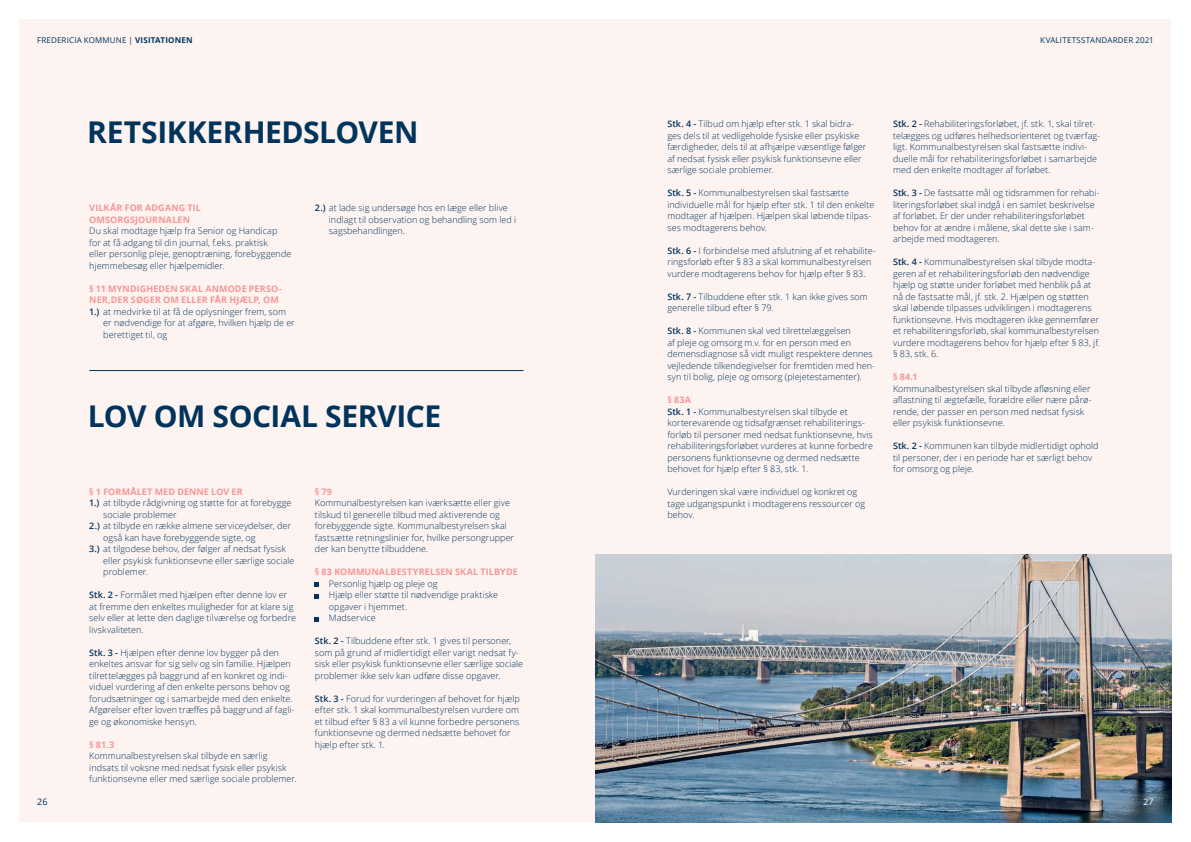
<style>
.page{position:relative;width:1191px;height:842px;background:#fff}
.page>*{position:absolute;margin:0;border:0;box-sizing:border-box;transform-origin:0 0}
.FK_rubrik{font:700 30px "Open Sans";letter-spacing:-.01em;color:#00345c}
.FK_brød{font:300 9px/11.5px "Open Sans";letter-spacing:.005em;color:#00345c}
.FK_mellemrubrik{font:700 9px/11.5px "Open Sans";letter-spacing:.015em;color:#f59795}
.FK_brød-2{font:700 9px "Open Sans";letter-spacing:.015em;color:#f59795}
.t1{font:9px "Open Sans";color:#00345c}
.t2{font:9px "Open Sans";color:#fff}
.t3{font:8px "Open Sans";letter-spacing:.02em;color:#00345c}
.s1{font-weight:700}
.s2{font-weight:600}
</style>
<div class="page">
<div style="left:20px;top:20px;width:1151px;height:802px;background:#fdf3f1"></div>
<img style="left:595px;top:555px;width:576px;height:267px">
<svg style="left:315px;top:583px;width:4px;height:4px"></svg>
<svg style="left:315px;top:594px;width:4px;height:4px"></svg>
<svg style="left:315px;top:617px;width:4px;height:4px"></svg>
<hr style="left:89px;top:370px;width:434px;height:1px;background:#00345c">
<p class="t3" style="left:37px;top:34px;width:157px">FREDERICIA KOMMUNE | <span class="s1">VISITATIONEN</span></p>
<p class="t3" style="left:1040px;top:34px;width:115px">KVALITETSSTANDARDER 2021</p>
<p class="t1" style="left:37px;top:796px;width:12px">26</p>
<p class="FK_rubrik" style="left:87px;top:111px;width:333px">RETSIKKERHEDSLOVEN</p>
<p class="FK_mellemrubrik" style="left:89px;top:202px;width:113px">VILKÅR FOR ADGANG TIL</p>
<p class="FK_mellemrubrik" style="left:89px;top:213px;width:102px">OMSORGSJOURNALEN</p>
<p class="FK_brød" style="left:89px;top:225px;width:190px">Du skal modtage hjælp fra Senior og Handicap</p>
<p class="FK_brød" style="left:89px;top:236px;width:180px">for at få adgang til din journal, f.eks. praktisk</p>
<p class="FK_brød" style="left:89px;top:248px;width:203px">eller personlig pleje, genoptræning, forebyggende</p>
<p class="FK_brød" style="left:89px;top:259px;width:137px">hjemmebesøg eller hjælpemidler.</p>
<p class="FK_mellemrubrik" style="left:89px;top:282px;width:194px">§ 11 MYNDIGHEDEN SKAL ANMODE PERSO-<br>NER,DER SØGER OM ELLER FÅR HJÆLP, OM</p>
<p class="FK_brød" style="left:103px;top:305px;width:193px;text-indent:-14px"><span class="s2">1.)</span> at medvirke til at få de oplysninger frem, som er nødvendige for at afgøre, hvilken hjælp de er berettiget til, og</p>
<p class="FK_brød" style="left:329px;top:202px;width:189px;text-indent:-14px"><span class="s2">2.)</span> at lade sig undersøge hos en læge eller blive indlagt til observation og behandling som led i sagsbehandlingen.</p>
<p class="FK_rubrik" style="left:88px;top:395px;width:355px">LOV OM SOCIAL SERVICE</p>
<p class="FK_brød-2" style="left:89px;top:485px;width:155px">§ 1 FORMÅLET MED DENNE LOV ER</p>
<p class="FK_brød" style="left:103px;top:497px;width:190px;text-indent:-14px"><span class="s2">1.)</span> at tilbyde rådgivning og støtte for at forebygge sociale problemer</p>
<p class="FK_brød" style="left:103px;top:520px;width:189px;text-indent:-14px"><span class="s2">2.)</span> at tilbyde en række almene serviceydelser, der også kan have forebyggende sigte, og</p>
<p class="FK_brød" style="left:103px;top:543px;width:193px;text-indent:-14px"><span class="s2">3.)</span> at tilgodese behov, der følger af nedsat fysisk eller psykisk funktionsevne eller særlige sociale problemer.</p>
<p class="FK_brød" style="left:89px;top:589px;width:208px"><span class="s2">Stk. 2 -</span> Formålet med hjælpen efter denne lov er at fremme den enkeltes muligheder for at klare sig selv eller at lette den daglige tilværelse og forbedre livskvaliteten.</p>
<p class="FK_brød" style="left:89px;top:646px;width:207px"><span class="s2">Stk. 3 -</span> Hjælpen efter denne lov bygger på den enkeltes ansvar for sig selv og sin familie. Hjælpen tilrettelægges på baggrund af en konkret og indi&shy;viduel vurdering af den enkelte persons behov og forudsætninger og i samarbejde med den enkelte.<br>Afgørelser efter loven træffes på baggrund af fagli&shy;ge og økonomiske hensyn.</p>
<p class="FK_brød-2" style="left:89px;top:738px;width:26px">§ 81.3</p>
<p class="FK_brød" style="left:89px;top:750px;width:209px">Kommunalbestyrelsen skal tilbyde en særlig indsats til voksne med nedsat fysisk eller psykisk funktionsevne eller med særlige sociale problemer.</p>
<p class="FK_brød-2" style="left:315px;top:485px;width:19px">§ 79</p>
<p class="FK_brød" style="left:315px;top:497px;width:201px">Kommunalbestyrelsen kan iværksætte eller give tilskud til generelle tilbud med aktiverende og forebyggende sigte. Kommunalbestyrelsen skal fastsætte retningslinier for, hvilke persongrupper der kan benytte tilbuddene.</p>
<p class="FK_brød-2" style="left:315px;top:565px;width:204px">§ 83 KOMMUNALBESTYRELSEN SKAL TILBYDE</p>
<p class="FK_brød" style="left:329px;top:577px;width:110px">Personlig hjælp og pleje og</p>
<p class="FK_brød" style="left:329px;top:589px;width:171px">Hjælp eller støtte til nødvendige praktiske opgaver i hjemmet.</p>
<p class="FK_brød" style="left:329px;top:612px;width:48px">Madservice</p>
<p class="FK_brød" style="left:315px;top:635px;width:210px"><span class="s2">Stk. 2 -</span> Tilbuddene efter stk. 1 gives til personer, som på grund af midlertidigt eller varigt nedsat fy&shy;sisk eller psykisk funktionsevne eller særlige sociale problemer ikke selv kan udføre disse opgaver.</p>
<p class="FK_brød" style="left:315px;top:692px;width:206px"><span class="s2">Stk. 3 -</span> Forud for vurderingen af behovet for hjælp efter stk. 1 skal kommunalbestyrelsen vurdere om et tilbud efter § 83 a vil kunne forbedre personens funktionsevne og dermed nedsætte behovet for hjælp efter stk. 1.</p>
<p class="FK_brød" style="left:667px;top:118px;width:200px"><span class="s2">Stk. 4 -</span> Tilbud om hjælp efter stk. 1 skal bidra&shy;ges dels til at vedligeholde fysiske eller psykiske færdigheder, dels til at afhjælpe væsentlige følger af nedsat fysisk eller psykisk funktionsevne eller særlige sociale problemer.</p>
<p class="FK_brød" style="left:667px;top:187px;width:208px"><span class="s2">Stk. 5 -</span> Kommunalbestyrelsen skal fastsætte individuelle mål for hjælp efter stk. 1 til den enkelte modtager af hjælpen. Hjælpen skal løbende tilpas&shy;ses modtagerens behov.</p>
<p class="FK_brød" style="left:667px;top:244px;width:210px"><span class="s2">Stk. 6 -</span> I forbindelse med afslutning af et rehabilite&shy;ringsforløb efter § 83 a skal kommunalbestyrelsen vurdere modtagerens behov for hjælp efter § 83.</p>
<p class="FK_brød" style="left:667px;top:290px;width:202px"><span class="s2">Stk. 7 -</span> Tilbuddene efter stk. 1 kan ikke gives som generelle tilbud efter § 79.</p>
<p class="FK_brød" style="left:667px;top:325px;width:209px"><span class="s2">Stk. 8 -</span> Kommunen skal ved tilrettelæggelsen<br>af pleje og omsorg m.v. for en person med en demensdiagnose så vidt muligt respektere dennes vejledende tilkendegivelser for fremtiden med hen&shy;syn til bolig, pleje og omsorg (plejetestamenter).</p>
<p class="FK_mellemrubrik" style="left:667px;top:394px;width:25px">§ 83A</p>
<p class="FK_brød" style="left:667px;top:405px;width:207px"><span class="s2">Stk. 1 -</span> Kommunalbestyrelsen skal tilbyde et korterevarende og tidsafgrænset rehabiliterings&shy;forløb til personer med nedsat funktionsevne, hvis rehabiliteringsforløbet vurderes at kunne forbedre personens funktionsevne og dermed nedsætte behovet for hjælp efter § 83, stk. 1.</p>
<p class="FK_brød" style="left:667px;top:486px;width:199px">Vurderingen skal være individuel og konkret og tage udgangspunkt i modtagerens ressourcer og behov.</p>
<p class="FK_brød" style="left:893px;top:118px;width:209px"><span class="s2">Stk. 2 -</span> Rehabiliteringsforløbet, jf. stk. 1, skal tilret&shy;telægges og udføres helhedsorienteret og tværfag&shy;ligt. Kommunalbestyrelsen skal fastsætte indivi&shy;duelle mål for rehabiliteringsforløbet i samarbejde med den enkelte modtager af forløbet.</p>
<p class="FK_brød" style="left:893px;top:187px;width:208px"><span class="s2">Stk. 3 -</span> De fastsatte mål og tidsrammen for rehabi&shy;literingsforløbet skal indgå i en samlet beskrivelse af forløbet. Er der under rehabiliteringsforløbet behov for at ændre i målene, skal dette ske i sam&shy;arbejde med modtageren.</p>
<p class="FK_brød" style="left:893px;top:256px;width:208px"><span class="s2">Stk. 4 -</span> Kommunalbestyrelsen skal tilbyde modta&shy;geren af et rehabiliteringsforløb den nødvendige hjælp og støtte under forløbet med henblik på at nå de fastsatte mål, jf. stk. 2. Hjælpen og støtten skal løbende tilpasses udviklingen i modtagerens funktionsevne. Hvis modtageren ikke gennemfører et rehabiliteringsforløb, skal kommunalbestyrelsen vurdere modtagerens behov for hjælp efter § 83, jf. § 83, stk. 6.</p>
<p class="FK_mellemrubrik" style="left:893px;top:371px;width:26px">§ 84.1</p>
<p class="FK_brød" style="left:893px;top:382px;width:200px">Kommunalbestyrelsen skal tilbyde afløsning eller aflastning til ægtefælle, forældre eller nære pårø&shy;rende, der passer en person med nedsat fysisk eller psykisk funktionsevne.</p>
<p class="FK_brød" style="left:893px;top:440px;width:207px"><span class="s2">Stk. 2 -</span> Kommunen kan tilbyde midlertidigt ophold til personer, der i en periode har et særligt behov for omsorg og pleje.</p>
<p class="t2" style="left:1143px;top:796px;width:12px">27</p>
</div>
